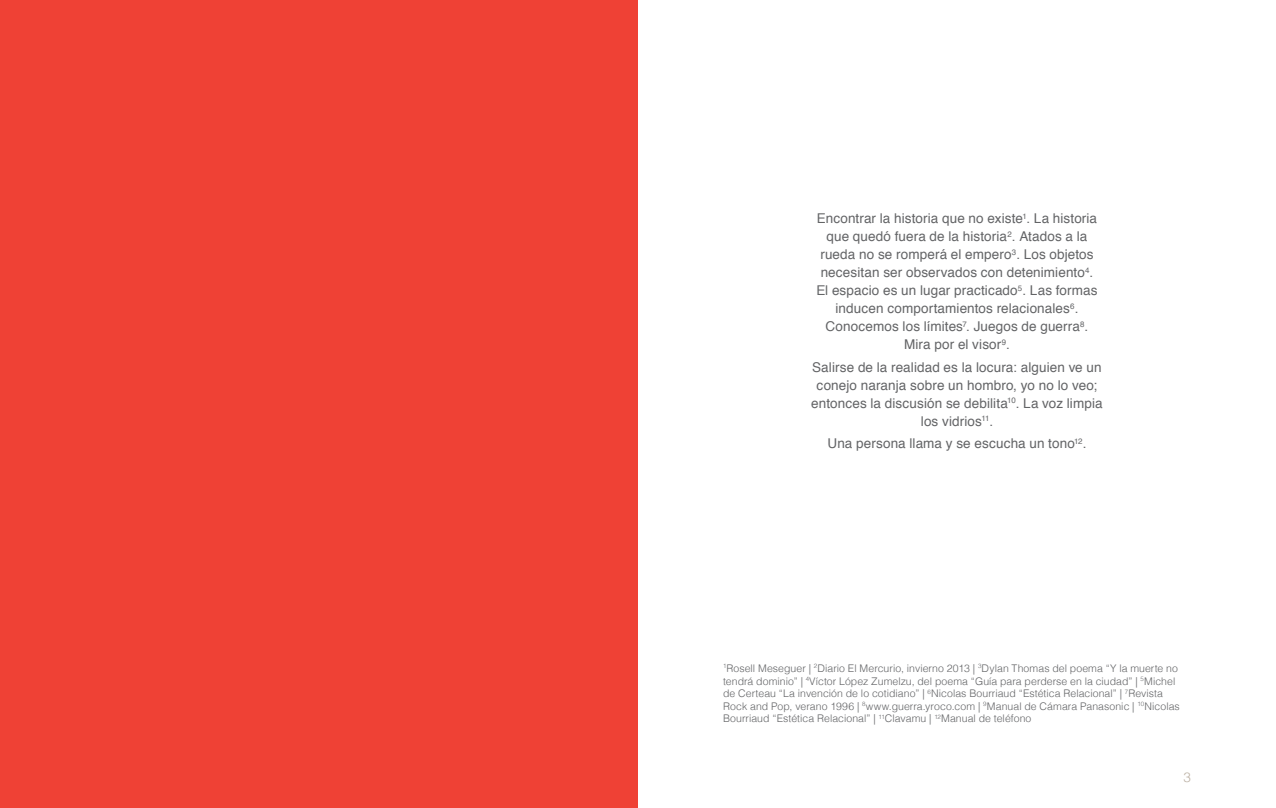
<style>
.page{position:relative;width:1276px;height:808px;background:#fff}
.page>*{position:absolute;margin:0;border:0;box-sizing:border-box;transform-origin:0 0}
.t1{font:13.5px/18px "Helvetica";letter-spacing:.01em;color:#636466;text-align:center}
.t2{font:300 13.5px "Helvetica";color:#bbb0a3}
.t3{font:300 10.5px/12.6px "Helvetica";letter-spacing:.005em;color:#636466}
</style>
<div class="page">
<div style="left:0;top:0;width:637px;height:808px;background:#ef4135"></div>
<p class="t1" style="left:816px;top:210px;width:283px">Encontrar la historia que no existe<sup>1</sup>. La historia que quedó fuera de la historia<sup>2</sup>. Atados a la rueda no se romperá el empero<sup>3</sup>. Los objetos necesitan ser observados con detenimiento<sup>4</sup>.<br>El espacio es un lugar practicado<sup>5</sup>. Las formas inducen comportamientos relacionales<sup>6</sup>.<br>Conocemos los límites<sup>7</sup>. Juegos de guerra<sup>8</sup>.<br>Mira por el visor<sup>9</sup>.</p>
<p class="t1" style="left:811px;top:358px;width:293px">Salirse de la realidad es la locura: alguien ve un conejo naranja sobre un hombro, yo no lo veo; entonces la discusión se debilita<sup>10</sup>. La voz limpia los vidrios<sup>11</sup>.</p>
<p class="t1" style="left:827px;top:435px;width:260px">Una persona llama y se escucha un tono<sup>12</sup>.</p>
<p class="t3" style="left:723px;top:662px;width:458px"><sup>1</sup>Rosell Meseguer | <sup>2</sup>Diario El Mercurio, invierno 2013 | <sup>3</sup>Dylan Thomas del poema “Y la muerte no tendrá dominio” | <sup>4</sup>Víctor López Zumelzu, del poema “Guía para perderse en la ciudad” | <sup>5</sup>Michel de Certeau “La invención de lo cotidiano” | <sup>6</sup>Nicolas Bourriaud “Estética Relacional” | <sup>7</sup>Revista Rock and Pop, verano 1996 | <sup>8</sup>www.guerra.yroco.com | <sup>9</sup>Manual de Cámara Panasonic | <sup>10</sup>Nicolas Bourriaud “Estética Relacional” | <sup>11</sup>Clavamu | <sup>12</sup>Manual de teléfono</p>
<p class="t2" style="left:1183px;top:768px;width:9px">3</p>
</div>
